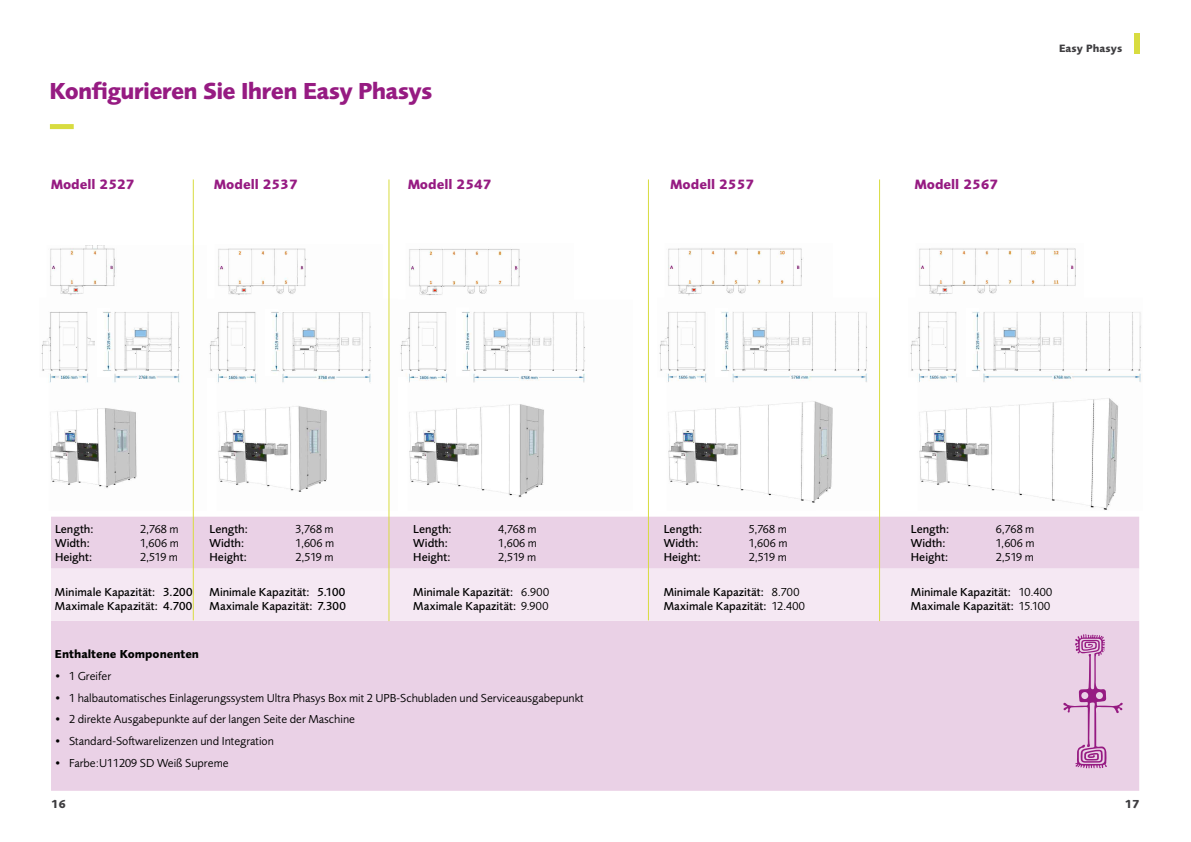
<style>
.page{position:relative;width:1191px;height:842px;background:#fff}
.page>*{position:absolute;margin:0;border:0;box-sizing:border-box;transform-origin:0 0}
.t1{font:700 24px "Foundry Sans OT2";letter-spacing:-.03em;color:#961b82}
.t2{font:700 14px "Foundry Sans OT2";color:#961b82}
.t3{font:500 12px/14px "Foundry Sans OT2";letter-spacing:.005em;color:#000}
.t4{font:12px "Foundry Sans OT2";color:#000}
.t5{font:700 12px "Foundry Sans OT2";color:#000200}
.t6{font:700 12px "Foundry Sans OT2";color:#3e3d40}
.t7{font:700 11px "Foundry Sans OT2";letter-spacing:.01em;color:#3e3d40}
.s1{font-weight:400}
</style>
<div class="page">
<div style="left:1134px;top:33px;width:5px;height:21px;background:#d8dc40"></div>
<div style="left:50px;top:124px;width:24px;height:5px;background:#d8dc40"></div>
<div style="left:51px;top:517px;width:1088px;height:274px;background:#ead1e6"></div>
<div style="left:51px;top:569px;width:1088px;height:52px;background:#f5e8f3"></div>
<img style="left:41px;top:246px;width:152px;height:264px">
<img style="left:209px;top:244px;width:181px;height:266px">
<img style="left:400px;top:249px;width:185px;height:248px">
<img style="left:659px;top:248px;width:208px;height:255px">
<img style="left:910px;top:248px;width:231px;height:262px">
<hr style="left:193px;top:179px;width:1px;height:441px;background:#d8dc40">
<hr style="left:388px;top:179px;width:1px;height:442px;background:#d8dc40">
<hr style="left:648px;top:179px;width:1px;height:441px;background:#d8dc40">
<hr style="left:879px;top:179px;width:1px;height:442px;background:#d8dc40">
<svg style="left:1063px;top:634px;width:59px;height:134px;background:#dcb3d5"></svg>
<h1 class="t1" style="left:50px;top:73px;width:384px">Konfigurieren Sie Ihren Easy Phasys</h1>
<p class="t2" style="left:51px;top:173px;width:85px">Modell 2527</p>
<p class="t2" style="left:214px;top:173px;width:85px">Modell 2537</p>
<p class="t2" style="left:408px;top:173px;width:85px">Modell 2547</p>
<p class="t2" style="left:670px;top:173px;width:85px">Modell 2557</p>
<p class="t2" style="left:915px;top:173px;width:85px">Modell 2567</p>
<p class="t7" style="left:1059px;top:40px;width:65px">Easy Phasys</p>
<p class="t3" style="left:55px;top:521px;width:40px">Length:</p>
<p class="t4" style="left:140px;top:521px;width:40px">2,768 m</p>
<p class="t3" style="left:55px;top:535px;width:36px">Width:</p>
<p class="t4" style="left:140px;top:535px;width:40px">1,606 m</p>
<p class="t3" style="left:55px;top:549px;width:39px">Height:</p>
<p class="t4" style="left:140px;top:549px;width:39px">2,519 m</p>
<p class="t3" style="left:209px;top:521px;width:40px">Length:</p>
<p class="t4" style="left:295px;top:521px;width:40px">3,768 m</p>
<p class="t3" style="left:209px;top:535px;width:36px">Width:</p>
<p class="t4" style="left:295px;top:535px;width:40px">1,606 m</p>
<p class="t3" style="left:209px;top:549px;width:39px">Height:</p>
<p class="t4" style="left:295px;top:549px;width:39px">2,519 m</p>
<p class="t3" style="left:413px;top:521px;width:40px">Length:</p>
<p class="t4" style="left:498px;top:521px;width:40px">4,768 m</p>
<p class="t3" style="left:413px;top:535px;width:36px">Width:</p>
<p class="t4" style="left:498px;top:535px;width:40px">1,606 m</p>
<p class="t3" style="left:413px;top:549px;width:39px">Height:</p>
<p class="t4" style="left:498px;top:549px;width:39px">2,519 m</p>
<p class="t3" style="left:663px;top:521px;width:40px">Length:</p>
<p class="t4" style="left:749px;top:521px;width:40px">5,768 m</p>
<p class="t3" style="left:663px;top:535px;width:36px">Width:</p>
<p class="t4" style="left:749px;top:535px;width:40px">1,606 m</p>
<p class="t3" style="left:663px;top:549px;width:39px">Height:</p>
<p class="t4" style="left:749px;top:549px;width:39px">2,519 m</p>
<p class="t3" style="left:911px;top:521px;width:40px">Length:</p>
<p class="t4" style="left:996px;top:521px;width:40px">6,768 m</p>
<p class="t3" style="left:911px;top:535px;width:36px">Width:</p>
<p class="t4" style="left:996px;top:535px;width:40px">1,606 m</p>
<p class="t3" style="left:911px;top:549px;width:39px">Height:</p>
<p class="t4" style="left:996px;top:549px;width:39px">2,519 m</p>
<p class="t3" style="left:55px;top:584px;width:139px">Minimale Kapazität: 3.200<br>Maximale Kapazität: 4.700</p>
<p class="t3" style="left:209px;top:584px;width:138px">Minimale Kapazität: 5.100<br>Maximale Kapazität: 7.300</p>
<p class="t3" style="left:413px;top:584px;width:137px">Minimale Kapazität: <span class="s1">6.900<br></span>Maximale Kapazität: <span class="s1">9.900</span></p>
<p class="t3" style="left:663px;top:584px;width:143px">Minimale Kapazität: <span class="s1">8.700<br></span>Maximale Kapazität: <span class="s1">12.400</span></p>
<p class="t3" style="left:911px;top:584px;width:143px">Minimale Kapazität: <span class="s1">10.400<br></span>Maximale Kapazität: <span class="s1">15.100</span></p>
<p class="t5" style="left:55px;top:645px;width:146px">Enthaltene Komponenten</p>
<p class="t4" style="left:55px;top:668px;width:58px">• 1 Greifer</p>
<p class="t4" style="left:55px;top:689px;width:530px">• 1 halbautomatisches Einlagerungssystem Ultra Phasys Box mit 2 UPB-Schubladen und Serviceausgabepunkt</p>
<p class="t4" style="left:55px;top:711px;width:301px">• 2 direkte Ausgabepunkte auf der langen Seite der Maschine</p>
<p class="t4" style="left:55px;top:733px;width:220px">• Standard-Softwarelizenzen und Integration</p>
<p class="t4" style="left:55px;top:754px;width:175px">• Farbe:U11209 SD Weiß Supreme</p>
<p class="t6" style="left:51px;top:794px;width:16px">16</p>
<p class="t6" style="left:1124px;top:794px;width:16px">17</p>
</div>
